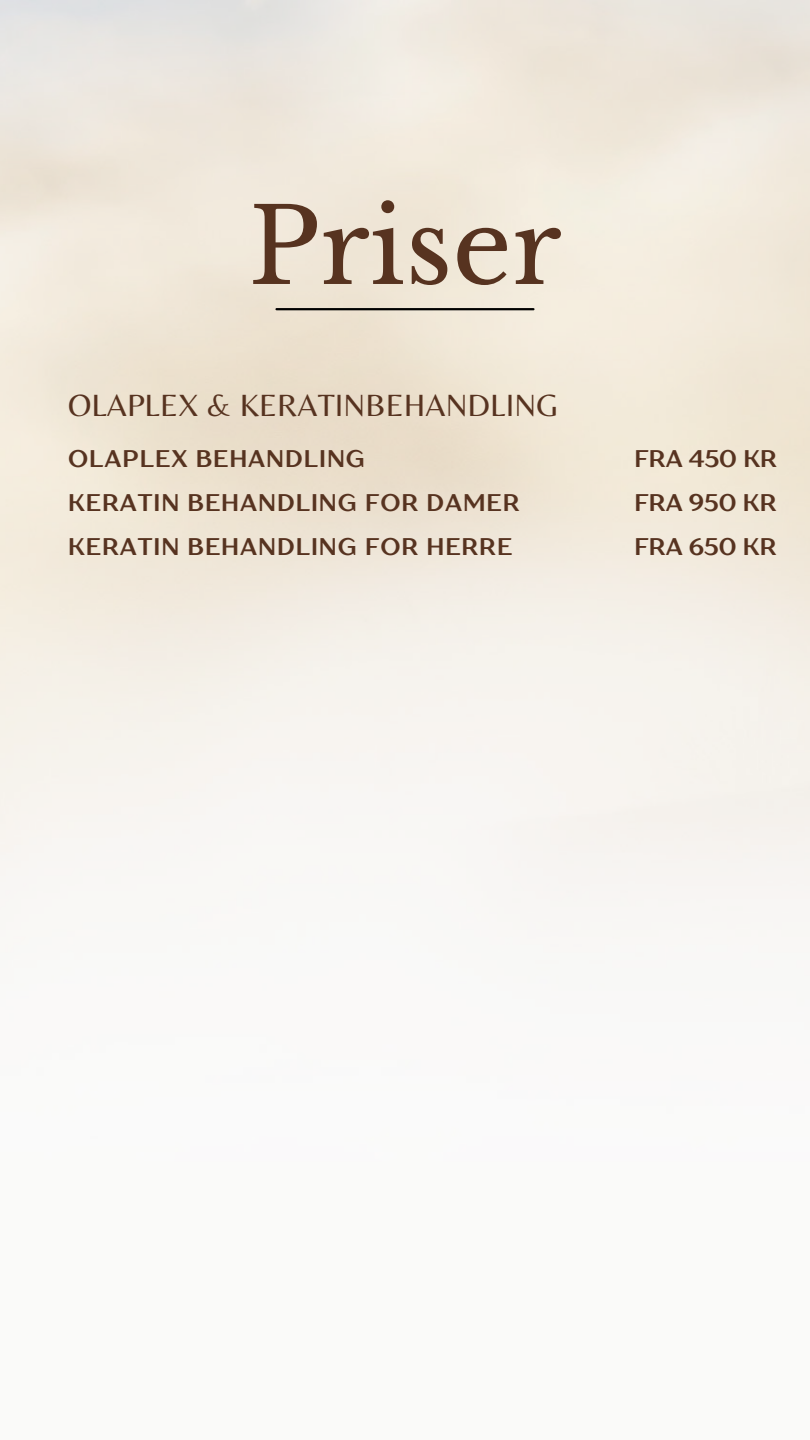
<style>
.page{position:relative;width:810px;height:1440px;background:#fff}
.page>*{position:absolute;margin:0;border:0;box-sizing:border-box;transform-origin:0 0}
.t1{font:104px "Libre Baskerville";color:#573320}
.t2{font:32px "Belleza";color:#573320}
.t3{font:700 24px "TT Drugs";letter-spacing:.04em;color:#573320}
</style>
<div class="page">
<img style="left:0;top:0;width:810px;height:948px">
<hr style="left:277px;top:308px;width:256px;height:2px;background:#000">
<h1 class="t1" style="left:249px;top:183px;width:314px">Priser</h1>
<h2 class="t2" style="left:68px;top:386px;width:491px">OLAPLEX &amp; KERATINBEHANDLING</h2>
<p class="t3" style="left:68px;top:443px;width:298px">OLAPLEX BEHANDLING</p>
<p class="t3" style="left:68px;top:488px;width:453px">KERATIN BEHANDLING FOR DAMER</p>
<p class="t3" style="left:68px;top:532px;width:446px">KERATIN BEHANDLING FOR HERRE</p>
<p class="t3" style="left:634px;top:443px;width:144px">FRA 450 KR</p>
<p class="t3" style="left:634px;top:488px;width:144px">FRA 950 KR</p>
<p class="t3" style="left:634px;top:532px;width:144px">FRA 650 KR</p>
</div>
